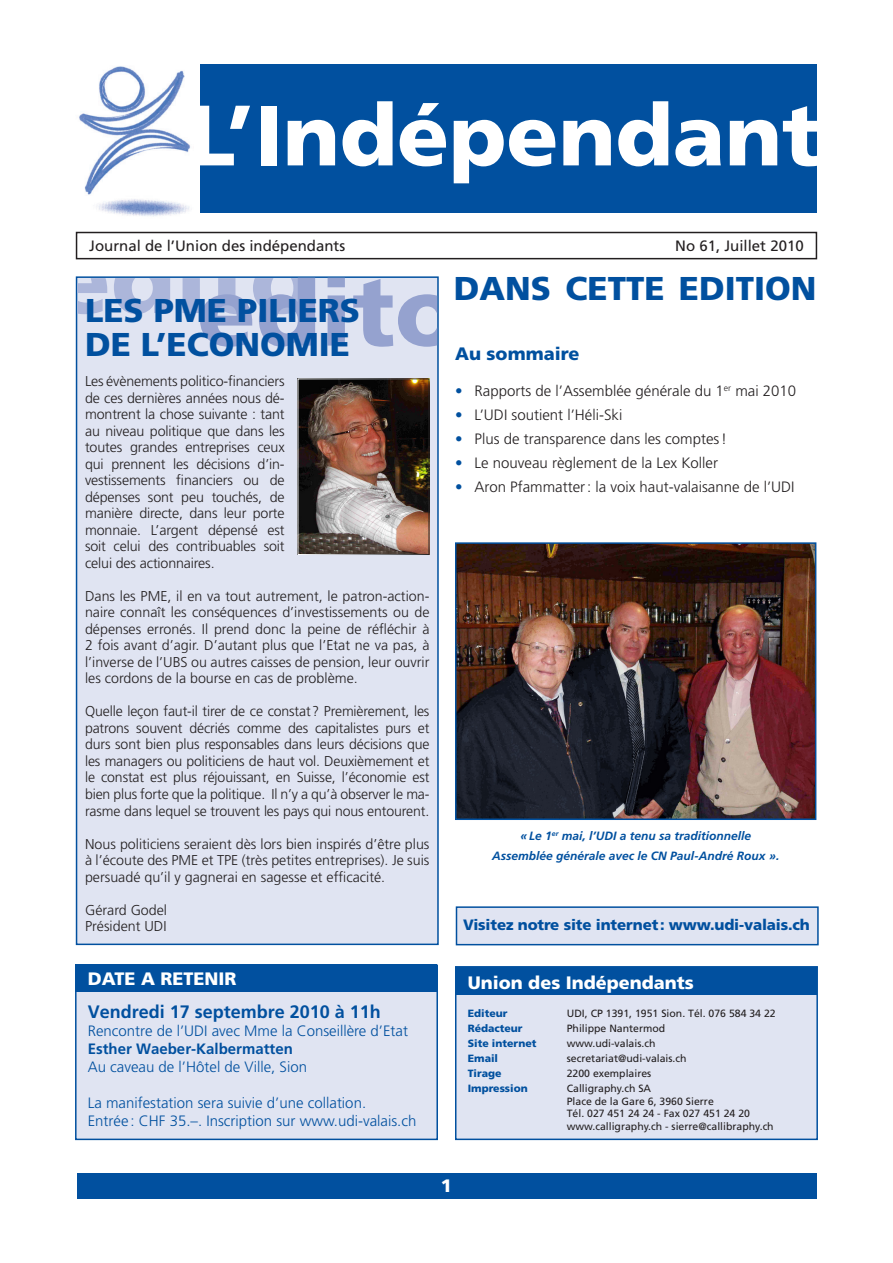
<style>
.page{position:relative;width:893px;height:1263px;background:#fff}
.page>*{position:absolute;margin:0;border:0;box-sizing:border-box;transform-origin:0 0}
.t1{font:900 85.5px "Frutiger";color:#fff}
.Titre{font:900 33px "Frutiger";color:#01509f}
.Titre-2{font:900 18px "Frutiger";color:#fff}
.Titre-3{font:700 18px "Frutiger";color:#01509f}
.texte-base-new{font:900 18px "Frutiger";color:#01509f}
.texte-base-new-2{font:300 15px "Frutiger";color:#231f20}
.Titre-4{font:300 15px "Frutiger";color:#01509f}
.t2{font:15px "Frutiger";color:#231f20}
.t3{font:900 15px "Frutiger";letter-spacing:-.01em;color:#01509f}
.Titre-5{font:700 15px "Frutiger";color:#01509f}
.t4{font:300 14.25px/16.5px "Frutiger";color:#231f20;text-align:justify}
.légende{font:italic 700 12px "Frutiger";color:#01509f}
.t5{font:10.5px "Frutiger";color:#231f20}
.t6{font:900 10.5px "Frutiger";color:#01509f}
.s1{color:#01509f}
</style>
<div class="page">
<div style="left:77px;top:1174px;width:739px;height:25px;background:#01509f"></div>
<div style="left:455px;top:966px;width:363px;height:174px;background:#e0e4f2;border:2px solid #01509f"></div>
<div style="left:76px;top:276px;width:363px;height:669px;background:#e0e4f2;border:2px solid #01509f"></div>
<div style="left:200px;top:64px;width:616px;height:149px;background:#01509f"></div>
<div style="left:76px;top:232px;width:741px;height:27px;border:2px solid #231f20"></div>
<svg style="left:77px;top:278px;width:360px;height:69px"></svg>
<div style="left:456px;top:967px;width:361px;height:28px;background:#01509f"></div>
<img style="left:79px;top:66px;width:112px;height:151px">
<div style="left:75px;top:964px;width:363px;height:176px;background:#e0e4f2;border:2px solid #01509f"></div>
<div style="left:75px;top:964px;width:361px;height:28px;background:#01509f"></div>
<div style="left:456px;top:906px;width:363px;height:39px;background:#e0e4f2;border:2px solid #01509f"></div>
<img style="left:458px;top:545px;width:355px;height:272px">
<div style="left:455px;top:542px;width:361px;height:278px;border:2px solid #01509f"></div>
<img style="left:299px;top:380px;width:128px;height:173px">
<p class="t1" style="left:188px;top:84px;width:634px">L’Indépendant</p>
<p class="t2" style="left:89px;top:237px;width:257px">Journal de l’Union des indépendants</p>
<p class="t2" style="left:675px;top:237px;width:130px">No 61, Juillet 2010</p>
<p class="Titre" style="left:85px;top:290px;width:277px">LES PME PILIERS</p>
<p class="Titre" style="left:85px;top:325px;width:266px">DE L’ECONOMIE</p>
<p class="t4" style="left:85px;top:373px;width:201px">Les évènements politico-financiers de ces dernières années nous dé&shy;montrent la chose suivante : tant au niveau politique que dans les toutes grandes entreprises ceux qui prennent les décisions d’in&shy;vestissements financiers ou de dépenses sont peu touchés, de manière directe, dans leur porte monnaie. L’argent dépensé est soit celui des contribuables soit celui des actionnaires.</p>
<p class="t4" style="left:85px;top:588px;width:346px">Dans les PME, il en va tout autrement, le patron-action&shy;naire connaît les conséquences d’investissements ou de dépenses erronés. Il prend donc la peine de réfléchir à 2 fois avant d’agir. D’autant plus que l’Etat ne va pas, à l’inverse de l’UBS ou autres caisses de pension, leur ouvrir les cordons de la bourse en cas de problème.</p>
<p class="t4" style="left:85px;top:703px;width:346px">Quelle leçon faut-il tirer de ce constat? Premièrement, les patrons souvent décriés comme des capitalistes purs et durs sont bien plus responsables dans leurs décisions que les managers ou politiciens de haut vol. Deuxièmement et le constat est plus réjouissant, en Suisse, l’économie est bien plus forte que la politique. Il n’y a qu’à observer le ma&shy;rasme dans lequel se trouvent les pays qui nous entourent.</p>
<p class="t4" style="left:85px;top:835px;width:346px">Nous politiciens seraient dès lors bien inspirés d’être plus à l’écoute des PME et TPE (très petites entreprises). Je suis persuadé qu’il y gagnerai en sagesse et efficacité.</p>
<p class="t4" style="left:85px;top:901px;width:84px">Gérard Godel</p>
<p class="t4" style="left:85px;top:918px;width:83px">Président UDI</p>
<p class="Titre-2" style="left:88px;top:968px;width:150px">DATE A RETENIR</p>
<p class="Titre-3" style="left:88px;top:1001px;width:295px">Vendredi 17 septembre 2010 à 11h</p>
<p class="Titre-4" style="left:88px;top:1022px;width:322px">Rencontre de l’UDI avec Mme la Conseillère d’Etat</p>
<p class="Titre-5" style="left:88px;top:1040px;width:207px">Esther Waeber-Kalbermatten</p>
<p class="Titre-4" style="left:88px;top:1058px;width:221px">Au caveau de l’Hôtel de Ville, Sion</p>
<p class="Titre-4" style="left:88px;top:1094px;width:280px">La manifestation sera suivie d’une collation.</p>
<p class="Titre-4" style="left:88px;top:1112px;width:330px">Entrée: CHF 35.–. Inscription sur www.udi-valais.ch</p>
<p class="Titre" style="left:454px;top:268px;width:364px">DANS CETTE EDITION</p>
<p class="texte-base-new" style="left:455px;top:343px;width:126px">Au sommaire</p>
<p class="texte-base-new-2" style="left:455px;top:382px;width:343px"><span class="s1">•</span> Rapports de l’Assemblée générale du 1<sup>er</sup> mai 2010</p>
<p class="texte-base-new-2" style="left:455px;top:406px;width:169px"><span class="s1">•</span> L’UDI soutient l’Héli-Ski</p>
<p class="texte-base-new-2" style="left:455px;top:430px;width:273px"><span class="s1">•</span> Plus de transparence dans les comptes!</p>
<p class="texte-base-new-2" style="left:455px;top:454px;width:264px"><span class="s1">•</span> Le nouveau règlement de la Lex Koller</p>
<p class="texte-base-new-2" style="left:455px;top:478px;width:341px"><span class="s1">•</span> Aron Pfammatter: la voix haut-valaisanne de l’UDI</p>
<p class="légende" style="left:520px;top:829px;width:232px">« Le 1<sup>er</sup> mai, l’UDI a tenu sa traditionnelle</p>
<p class="légende" style="left:492px;top:848px;width:289px">Assemblée générale avec le CN Paul-André Roux ».</p>
<p class="t3" style="left:463px;top:915px;width:348px">Visitez notre site internet: www.udi-valais.ch</p>
<p class="Titre-2" style="left:468px;top:972px;width:228px">Union des Indépendants</p>
<p class="t6" style="left:468px;top:1007px;width:41px">Editeur</p>
<p class="t5" style="left:567px;top:1007px;width:210px">UDI, CP 1391, 1951 Sion. Tél. 076 584 34 22</p>
<p class="t6" style="left:468px;top:1022px;width:56px">Rédacteur</p>
<p class="t5" style="left:567px;top:1022px;width:100px">Philippe Nantermod</p>
<p class="t6" style="left:468px;top:1037px;width:70px">Site internet</p>
<p class="t5" style="left:567px;top:1037px;width:90px">www.udi-valais.ch</p>
<p class="t6" style="left:468px;top:1052px;width:32px">Email</p>
<p class="t5" style="left:567px;top:1052px;width:121px">secretariat@udi-valais.ch</p>
<p class="t6" style="left:468px;top:1067px;width:35px">Tirage</p>
<p class="t5" style="left:567px;top:1067px;width:86px">2200 exemplaires</p>
<p class="t6" style="left:468px;top:1082px;width:61px">Impression</p>
<p class="t5" style="left:567px;top:1082px;width:86px">Calligraphy.ch SA</p>
<p class="t5" style="left:567px;top:1095px;width:149px">Place de la Gare 6, 3960 Sierre</p>
<p class="t5" style="left:567px;top:1107px;width:185px">Tél. 027 451 24 24 - Fax 027 451 24 20</p>
<p class="t5" style="left:567px;top:1120px;width:208px">www.calligraphy.ch - sierre@callibraphy.ch</p>
<p class="Titre-2" style="left:441px;top:1175px;width:13px">1</p>
</div>
